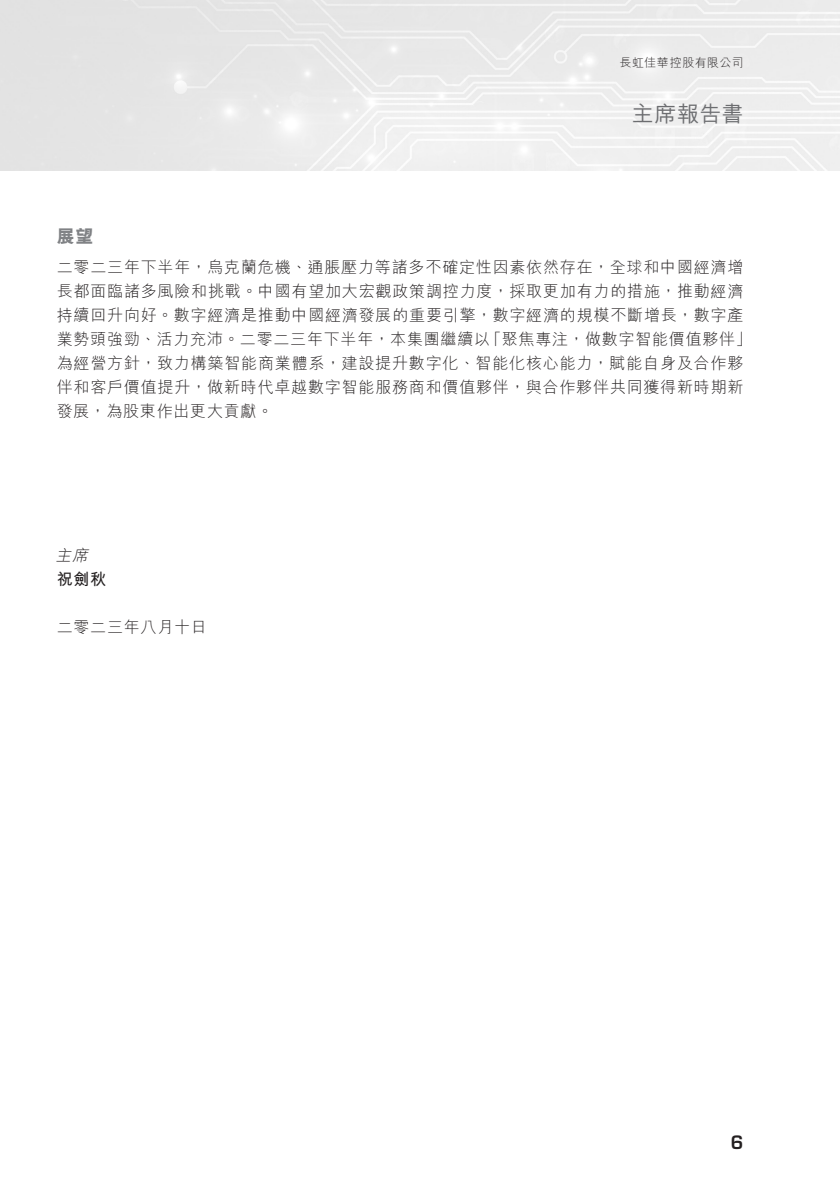
<style>
.page{position:relative;width:840px;height:1191px;background:#fff}
.page>*{position:absolute;margin:0;border:0;box-sizing:border-box;transform-origin:0 0}
.t1{font:500 22px "M Hei HK";letter-spacing:.02em;color:#6c6d70}
._01_H1{font:800 18px "M Hei HK";color:#808285}
.t2{font:600 18px "Eurostile LT Std";color:#231f20}
._00_txt{font:300 16px/24px "M Hei HK";letter-spacing:.05em;color:#231f20}
._00_txt-2{font:700 16px "M Hei HK";color:#231f20}
._00_txt-3{font:italic 300 16px "M Hei HK";color:#231f20}
.t3{font:300 12px "M Hei HK";letter-spacing:.045em;color:#231f20}
</style>
<div class="page">
<p class="t3" style="left:619px;top:57px;width:125px">長虹佳華控股有限公司</p>
<p class="t1" style="left:631px;top:98px;width:113px">主席報告書</p>
<p class="_01_H1" style="left:57px;top:227px;width:38px">展望</p>
<p class="_00_txt" style="left:57px;top:254px;width:687px">二零二三年下半年，烏克蘭危機、通脹壓力等諸多不確定性因素依然存在，全球和中國經濟增</p>
<p class="_00_txt" style="left:57px;top:278px;width:687px">長都面臨諸多風險和挑戰。中國有望加大宏觀政策調控力度，採取更加有力的措施，推動經濟</p>
<p class="_00_txt" style="left:57px;top:302px;width:687px">持續回升向好。數字經濟是推動中國經濟發展的重要引擎，數字經濟的規模不斷增長，數字產</p>
<p class="_00_txt" style="left:485px;top:326px;width:268px">「聚焦專注，做數字智能價值夥伴「</p>
<p class="_00_txt" style="left:57px;top:326px;width:688px">業勢頭強勁、活力充沛。二零二三年下半年，本集團繼續以<br>為經營方針，致力構築智能商業體系，建設提升數字化、智能化核心能力，賦能自身及合作夥伴和客戶價值提升，做新時代卓越數字智能服務商和價值夥伴，與合作夥伴共同獲得新時期新發展，為股東作出更大貢獻。</p>
<p class="_00_txt-3" style="left:55px;top:546px;width:38px">主席</p>
<p class="_00_txt-2" style="left:57px;top:567px;width:51px">祝劍秋</p>
<p class="_00_txt" style="left:57px;top:614px;width:152px">二零二三年八月十日</p>
<p class="t2" style="left:730px;top:1131px;width:14px">6</p>
</div>
